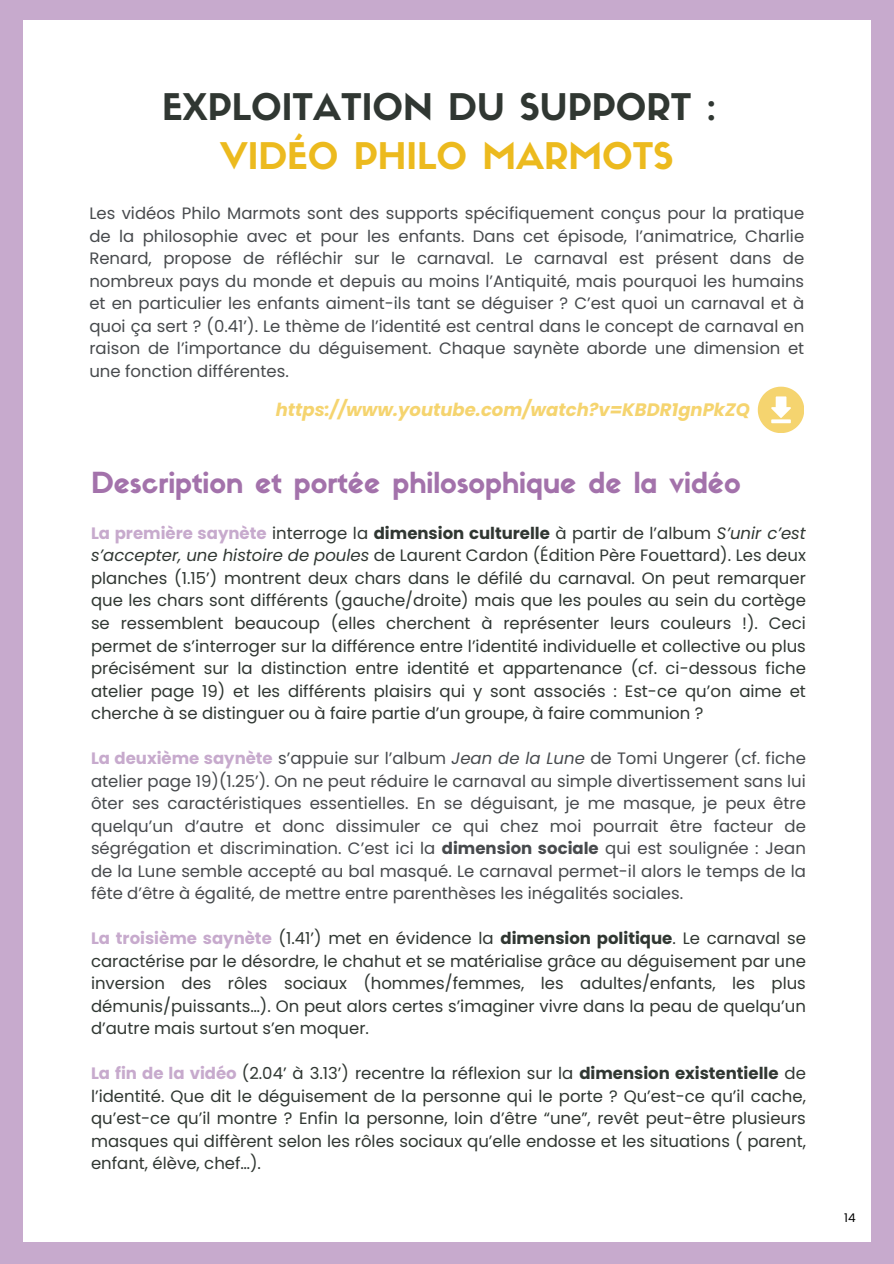
<style>
.page{position:relative;width:894px;height:1264px;background:#fff}
.page>*{position:absolute;margin:0;border:0;box-sizing:border-box;transform-origin:0 0}
.t1{font:36px "Sifonn Basic";color:#303732}
.t2{font:36px "Sifonn Basic";color:#ecba1e}
.t3{font:28.5px "Sifonn Basic";color:#a372ab}
.t4{font:italic 700 18px "Poppins";color:#f5d46f}
.t5{font:16.5px/22.5px "Poppins";color:#303732;text-align:justify}
.t6{font:16.5px/22.5px "Poppins";color:#474a4d;text-align:justify}
.t7{font:12px "Poppins";color:#000}
.s1{font-weight:700;color:#c7aacd}
.s2{font-weight:700}
.s3{font-style:italic}
</style>
<div class="page">
<div style="left:0;top:0;width:893px;height:1263px;background:#c7aacd"></div>
<div style="left:24px;top:20px;width:846px;height:1221px;background:#fff"></div>
<svg style="left:757px;top:386px;width:46px;height:47px"></svg>
<h1 class="t1" style="left:162px;top:92px;width:555px">EXPLOITATION DU SUPPORT :</h1>
<h1 class="t2" style="left:220px;top:142px;width:454px">VIDÉO PHILO MARMOTS</h1>
<p class="t6" style="left:89px;top:202px;width:716px">Les vidéos Philo Marmots sont des supports spécifiquement conçus pour la pratique de la philosophie avec et pour les enfants. Dans cet épisode, l’animatrice, Charlie Renard, propose de réfléchir sur le carnaval. Le carnaval est présent dans de nombreux pays du monde et depuis au moins l’Antiquité, mais pourquoi les humains et en particulier les enfants aiment-ils tant se déguiser ? C’est quoi un carnaval et à quoi ça sert ? (0.41’). Le thème de l’identité est central dans le concept de carnaval en raison de l’importance du déguisement. Chaque saynète aborde une dimension et une fonction différentes.</p>
<p class="t4" style="left:276px;top:396px;width:475px">https://www.youtube.com/watch?v=KBDR1gnPkZQ</p>
<p class="t3" style="left:91px;top:471px;width:651px">Description et portée philosophique de la vidéo</p>
<p class="t5" style="left:91px;top:522px;width:716px"><span class="s1">La première saynète</span> interroge la <span class="s2">dimension culturelle</span> à partir de l’album <span class="s3">S’unir c’est s’accepter, une histoire de poules</span> de Laurent Cardon (Édition Père Fouettard). Les deux planches (1.15’) montrent deux chars dans le défilé du carnaval. On peut remarquer que les chars sont différents (gauche/droite) mais que les poules au sein du cortège se ressemblent beaucoup (elles cherchent à représenter leurs couleurs !). Ceci permet de s’interroger sur la différence entre l’identité individuelle et collective ou plus précisément sur la distinction entre identité et appartenance (cf. ci-dessous fiche atelier page 19) et les différents plaisirs qui y sont associés : Est-ce qu’on aime et cherche à se distinguer ou à faire partie d’un groupe, à faire communion ?</p>
<p class="t6" style="left:91px;top:747px;width:716px"><span class="s1">La deuxième saynète</span> s’appuie sur l’album <span class="s3">Jean de la Lune</span> de Tomi Ungerer (cf. fiche atelier page 19)(1.25’). On ne peut réduire le carnaval au simple divertissement sans lui ôter ses caractéristiques essentielles. En se déguisant, je me masque, je peux être quelqu’un d’autre et donc dissimuler ce qui chez moi pourrait être facteur de ségrégation et discrimination. C’est ici la <span class="s2">dimension sociale</span> qui est soulignée : Jean de la Lune semble accepté au bal masqué. Le carnaval permet-il alors le temps de la fête d’être à égalité, de mettre entre parenthèses les inégalités sociales.</p>
<h2 class="t5" style="left:91px;top:927px;width:716px"><span class="s1">La troisième saynète</span> (1.41’) met en évidence la <span class="s2">dimension politique</span>. Le carnaval se caractérise par le désordre, le chahut et se matérialise grâce au déguisement par une inversion des rôles sociaux (hommes/femmes, les adultes/enfants, les plus démunis/puissants…). On peut alors certes s’imaginer vivre dans la peau de quelqu’un d’autre mais surtout s’en moquer.</h2>
<p class="t5" style="left:91px;top:1062px;width:716px"><span class="s1">La fin de la vidéo</span> (2.04’ à 3.13’) recentre la réflexion sur la <span class="s2">dimension existentielle</span> de l’identité. Que dit le déguisement de la personne qui le porte ? Qu’est-ce qu’il cache, qu’est-ce qu’il montre ? Enfin la personne, loin d’être “une”, revêt peut-être plusieurs masques qui diffèrent selon les rôles sociaux qu’elle endosse et les situations ( parent, enfant, élève, chef…).</p>
<p class="t7" style="left:844px;top:1209px;width:13px">14</p>
</div>
